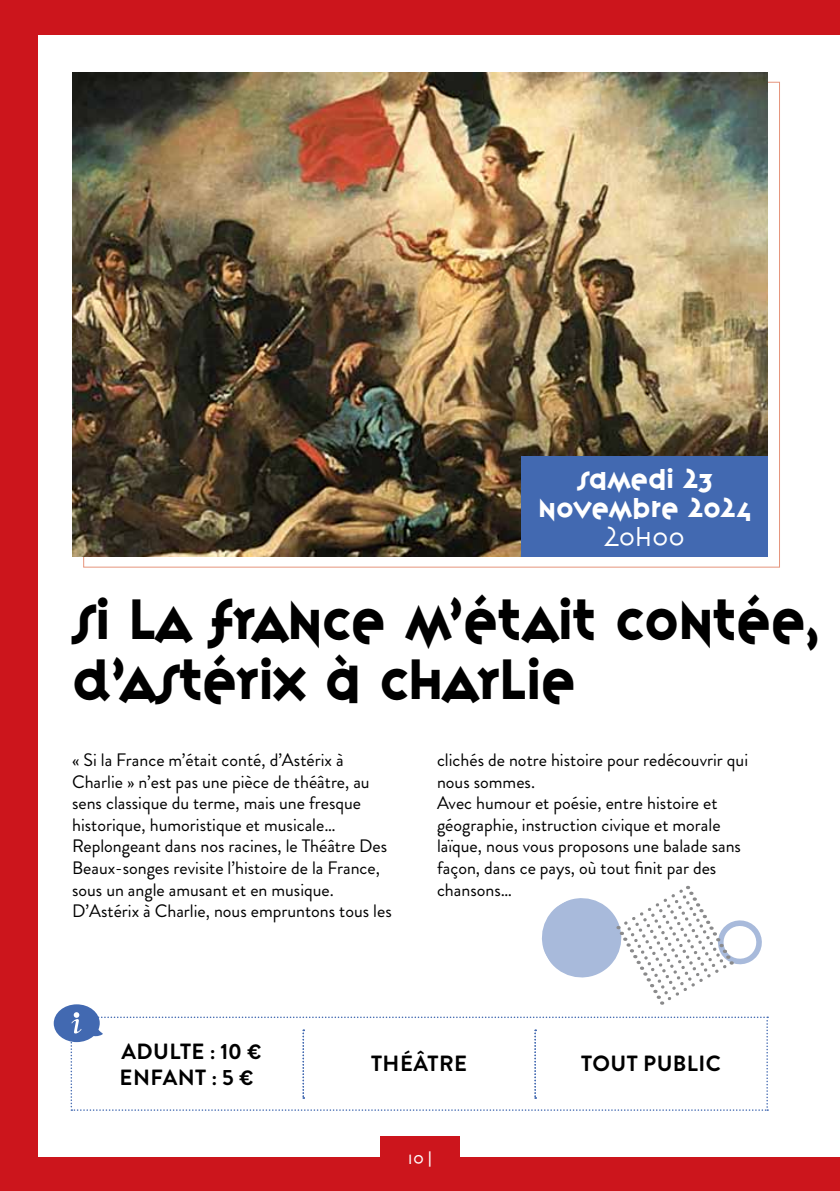
<style>
.page{position:relative;width:840px;height:1191px;background:#fff}
.page>*{position:absolute;margin:0;border:0;box-sizing:border-box;transform-origin:0 0}
.t1{font:50px/60px "Variex OT";letter-spacing:-.01em;color:#000;scale:.95 1}
.t2{font:24px/28.8px "Variex OT";color:#fff;text-align:center}
.t3{font:300 24px "Variex OT";color:#fff}
.t4{font:700 22px/26.4px "Brandon Grotesque";letter-spacing:.02em;color:#000}
.t5{font:18px/21.6px "Brandon Grotesque";color:#000}
.t6{font:300 16px "Variex OT";color:#fff}
.s1{font-family:"Bilo"}
</style>
<div class="page">
<div style="left:0;top:0;width:839px;height:1191px;background:#cc151c"></div>
<div style="left:39px;top:36px;width:800px;height:1121px;background:#fff"></div>
<div style="left:380px;top:1136px;width:79px;height:55px;background:#cc151c"></div>
<img style="left:72px;top:72px;width:695px;height:485px">
<div style="left:521px;top:456px;width:246px;height:101px;background:#4269b1"></div>
<svg style="left:54px;top:885px;width:713px;height:225px"></svg>
<h2 class="t2" style="left:538px;top:463px;width:214px">Samedi 23 novembre 2024</h2>
<h2 class="t3" style="left:604px;top:520px;width:82px">20h00</h2>
<h1 class="t1" style="left:72px;top:587px;width:789px">SI LA FRANCE M’ÉTAIT CONTÉE,<br>D’ASTÉRIX à CHARLIE</h1>
<p class="t5" style="left:72px;top:749px;width:321px">« Si la France m’était conté, d’Astérix à Charlie » n’est pas une pièce de théâtre, au sens classique du terme, mais une fresque historique, humoristique et musicale… Replongeant dans nos racines, le Théâtre Des Beaux-songes revisite l’histoire de la France, sous un angle amusant et en musique.<br>D’Astérix à Charlie, nous empruntons tous les</p>
<p class="t5" style="left:437px;top:749px;width:312px">clichés de notre histoire pour redécouvrir qui nous sommes.<br>Avec humour et poésie, entre histoire et géographie, instruction civique et morale laïque, nous vous proposons une balade sans façon, dans ce pays, où tout finit par des chansons…</p>
<p class="t4" style="left:120px;top:1038px;width:143px">ADULTE : 10 <span class="s1">€<br></span>ENFANT : 5 <span class="s1">€</span></p>
<p class="t4" style="left:371px;top:1051px;width:97px">THÉÂTRE</p>
<p class="t4" style="left:581px;top:1051px;width:141px">TOUT PUBLIC</p>
<p class="t6" style="left:407px;top:1146px;width:26px">10|</p>
</div>
